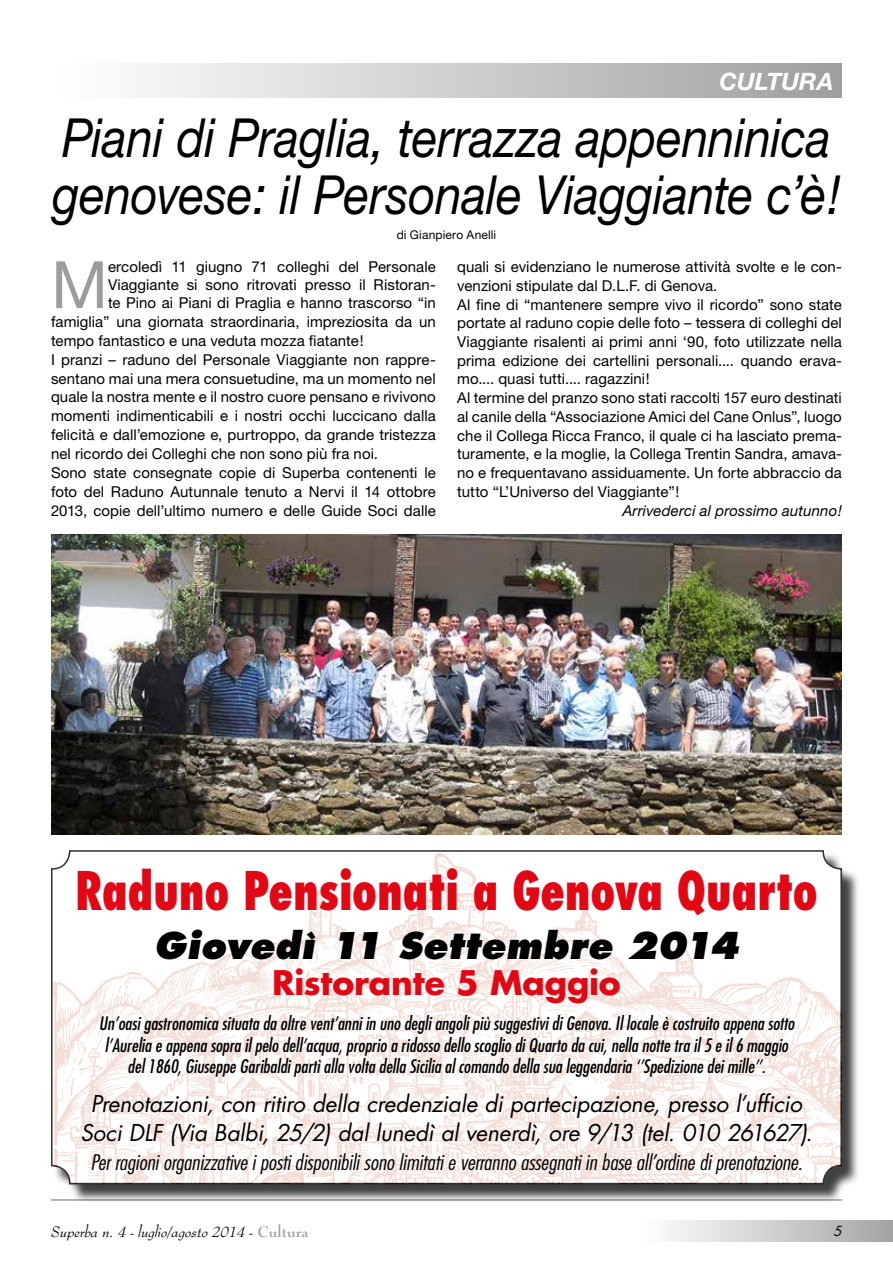
<style>
.page{position:relative;width:893px;height:1263px;background:#fff}
.page>*{position:absolute;margin:0;border:0;box-sizing:border-box;transform-origin:0 0}
.t1{font:65.4px "Helvetica Neue";color:#9d9d9c}
.t2{font:italic 54px/57px "Helvetica Neue";letter-spacing:-.005em;color:#000;scale:.88 1}
.t3{font:800 condensed 51.9px "Futura";letter-spacing:-.005em;color:#e30613;scale:.87 1}
.t4{font:italic 800 36px "Futura";letter-spacing:.005em;color:#000}
.t5{font:700 33px "Futura";letter-spacing:-.005em;color:#e30613}
.t6{font:italic 700 24px "Helvetica Neue";color:#fff}
.t7{font:italic 22.5px/28.8px "Futura";letter-spacing:-.01em;color:#000;text-align:center}
.t8{font:italic 300 condensed 21px "Futura";color:#000;scale:1.08 1}
.t9{font:italic condensed 18.15px/21.8px "Futura";color:#000;text-align:center}
.t10{font:15px/18.8px "Helvetica Neue";letter-spacing:.005em;color:#000}
.t11{font:italic 15px "Bernhard Modern BT";color:#000}
.t12{font:italic 15px "Helvetica Neue";letter-spacing:.01em;color:#000}
.t13{font:italic 13.5px "Futura";color:#000}
.t14{font:12px "Helvetica Neue";letter-spacing:.01em;color:#000}
.s1{font-weight:700;font-style:normal;color:#9d9d9c}
</style>
<div class="page">
<div style="left:638px;top:1220px;width:255px;height:22px;background:linear-gradient(to right,#fff,#a5a5a4)"></div>
<hr style="left:51px;top:1199px;width:791px;height:2px;background:#9d9d9c">
<div style="left:51px;top:64px;width:791px;height:34px;background:linear-gradient(to right,#fff,#9f9f9f)"></div>
<div style="left:53px;top:852px;width:808px;height:351px;background:#000;opacity:.75"></div>
<img style="left:51px;top:850px;width:791px;height:334px">
<img style="left:51px;top:534px;width:791px;height:301px">
<h3 class="t6" style="left:720px;top:67px;width:115px">CULTURA</h3>
<h2 class="t2" style="left:52px;top:109px;width:897px">Piani di Praglia, terrazza appenninica genovese: il Personale Viaggiante c’è!</h2>
<p class="t14" style="left:397px;top:227px;width:101px">di Gianpiero Anelli</p>
<h1 class="t1" style="left:51px;top:246px;width:58px">M</h1>
<p class="t10" style="left:108px;top:257px;width:329px">ercoledì 11 giugno 71 colleghi del Personale</p>
<p class="t10" style="left:457px;top:257px;width:386px">quali si evidenziano le numerose attività svolte e le con&shy;venzioni stipulate dal D.L.F. di Genova.<br>Al fine di “mantenere sempre vivo il ricordo” sono state portate al raduno copie delle foto – tessera di colleghi del Viaggiante risalenti ai primi anni ‘90, foto utilizzate nella prima edizione dei cartellini personali.... quando erava&shy;mo.... quasi tutti.... ragazzini!<br>Al termine del pranzo sono stati raccolti 157 euro destinati al canile della “Associazione Amici del Cane Onlus”, luogo che il Collega Ricca Franco, il quale ci ha lasciato prema&shy;turamente, e la moglie, la Collega Trentin Sandra, amava&shy;no e frequentavano assiduamente. Un forte abbraccio da tutto “L’Universo del Viaggiante”!</p>
<p class="t12" style="left:622px;top:501px;width:221px">Arrivederci al prossimo autunno!</p>
<p class="t10" style="left:108px;top:275px;width:329px">Viaggiante si sono ritrovati presso il Ristoran-</p>
<p class="t10" style="left:108px;top:293px;width:329px">te Pino ai Piani di Praglia e hanno trascorso “in</p>
<p class="t10" style="left:51px;top:312px;width:386px">famiglia” una giornata straordinaria, impreziosita da un</p>
<p class="t10" style="left:51px;top:331px;width:314px">tempo fantastico e una veduta mozza fiatante!</p>
<p class="t10" style="left:51px;top:350px;width:386px">I pranzi – raduno del Personale Viaggiante non rappre-</p>
<p class="t10" style="left:51px;top:369px;width:386px">sentano mai una mera consuetudine, ma un momento nel</p>
<p class="t10" style="left:51px;top:387px;width:386px">quale la nostra mente e il nostro cuore pensano e rivivono</p>
<p class="t10" style="left:51px;top:406px;width:386px">momenti indimenticabili e i nostri occhi luccicano dalla</p>
<p class="t10" style="left:51px;top:425px;width:386px">felicità e dall’emozione e, purtroppo, da grande tristezza</p>
<p class="t10" style="left:51px;top:444px;width:329px">nel ricordo dei Colleghi che non sono più fra noi.</p>
<p class="t10" style="left:51px;top:463px;width:386px">Sono state consegnate copie di Superba contenenti le</p>
<p class="t10" style="left:51px;top:482px;width:386px">foto del Raduno Autunnale tenuto a Nervi il 14 ottobre</p>
<p class="t10" style="left:51px;top:501px;width:386px">2013, copie dell’ultimo numero e delle Guide Soci dalle</p>
<h3 class="t3" style="left:75px;top:857px;width:855px">Raduno Pensionati a Genova Quarto</h3>
<h3 class="t4" style="left:154px;top:924px;width:587px">Giovedì 11 Settembre 2014</h3>
<h3 class="t5" style="left:272px;top:960px;width:350px">Ristorante 5 Maggio</h3>
<p class="t9" style="left:99px;top:1012px;width:697px">Un’oasi gastronomica situata da oltre vent’anni in uno degli angoli più suggestivi di Genova. Il locale è costruito appena sotto l’Aurelia e appena sopra il pelo dell’acqua, proprio a ridosso dello scoglio di Quarto da cui, nella notte tra il 5 e il 6 maggio del 1860, Giuseppe Garibaldi partì alla volta della Sicilia al comando della sua leggendaria ‘’Spedizione dei mille’’.</p>
<h3 class="t7" style="left:80px;top:1089px;width:734px">Prenotazioni, con ritiro della credenziale di partecipazione, presso l’ufficio<br>Soci DLF (Via Balbi, 25/2) dal lunedì al venerdì, ore 9/13 (tel. 010 261627).</h3>
<h3 class="t8" style="left:90px;top:1149px;width:661px">Per ragioni organizzative i posti disponibili sono limitati e verranno assegnati in base all’ordine di prenotazione.</h3>
<p class="t11" style="left:51px;top:1222px;width:259px">Superba n. 4 - luglio/agosto 2014 - <span class="s1">Cultura</span></p>
<p class="t13" style="left:834px;top:1222px;width:10px">5</p>
</div>
